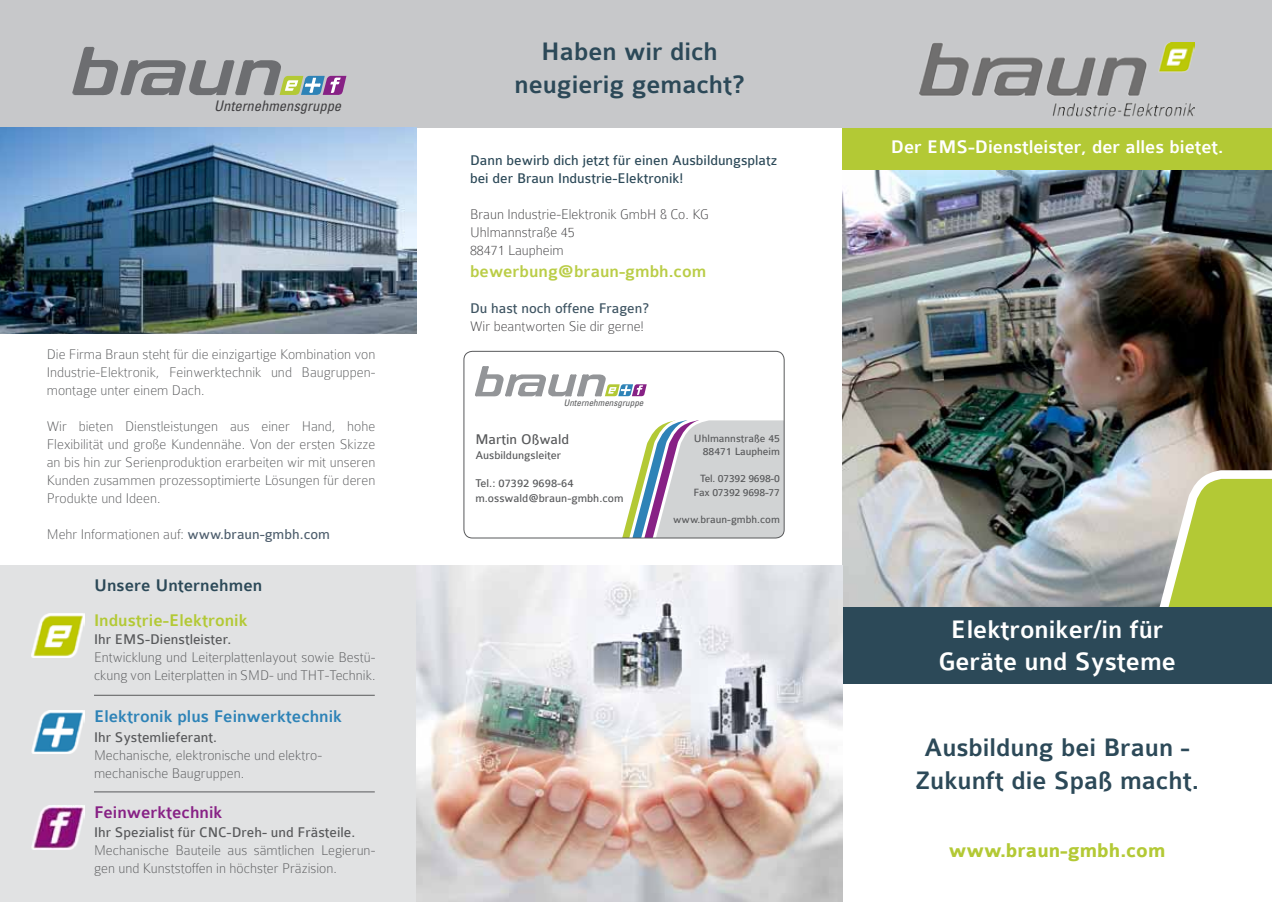
<style>
.page{position:relative;width:1272px;height:902px;background:#fff}
.page>*{position:absolute;margin:0;border:0;box-sizing:border-box;transform-origin:0 0}
.t1{font:500 27px/32.4px "Colaborate";color:#2c4958;text-align:center}
.t2{font:500 27px/32.4px "Colaborate";color:#fff;text-align:center}
.t3{font:700 21px "Colaborate";color:#b3c935}
.t4{font:500 19.5px "Colaborate";color:#fff}
.t5{font:500 18px "Colaborate";color:#2e83b7}
.t6{font:500 18px "Colaborate";color:#bacd47}
.t7{font:500 18px "Colaborate";color:#b3c935}
.t8{font:500 18px "Colaborate";color:#2c4958}
.t9{font:500 18px "Colaborate";color:#872185}
.t10{font:100 15px/18px "Colaborate";color:#58595b}
.t11{font:15px "Colaborate";color:#58595b}
.t12{font:100 15px/18px "Colaborate";color:#414042}
.t13{font:15px/18px "Colaborate";color:#2c4958}
.t14{font:15px "Colaborate";color:#3e5462}
.t15{font:italic condensed 14.55px "Univers";color:#414042}
.t16{font:12px/14.4px "Colaborate";color:#58595b}
.t17{font:11.25px/13.5px "Colaborate";color:#58595b;text-align:right}
.t18{font:11.25px/13.5px "Colaborate";letter-spacing:-.02em;color:#58595b;text-align:center}
.t19{font:italic condensed 9.15px "Univers";color:#58595b}
.s1{font-weight:400;color:#4f5f6e}
</style>
<div class="page">
<div style="left:0;top:565px;width:416px;height:336px;background:#e1e2e3"></div>
<img style="left:842px;top:170px;width:429px;height:437px">
<div style="left:842px;top:128px;width:429px;height:42px;background:#b3c935"></div>
<div style="left:0;top:0;width:1271px;height:128px;background:#c7c8ca"></div>
<div style="left:842px;top:607px;width:429px;height:77px;background:#2c4958"></div>
<svg style="left:1154px;top:470px;width:117px;height:136px;background:#bfcc68"></svg>
<img style="left:0;top:128px;width:417px;height:205px">
<img style="left:919px;top:43px;width:275px;height:74px">
<svg style="left:72px;top:47px;width:274px;height:49px"></svg>
<img style="left:32px;top:613px;width:52px;height:44px">
<img style="left:32px;top:710px;width:52px;height:43px">
<img style="left:32px;top:805px;width:52px;height:44px">
<img style="left:416px;top:565px;width:426px;height:336px">
<hr style="left:94px;top:694px;width:281px;height:1px;background:#58595b">
<hr style="left:94px;top:791px;width:281px;height:1px;background:#58595b">
<svg style="left:475px;top:366px;width:171px;height:31px"></svg>
<svg style="left:613px;top:417px;width:172px;height:122px"></svg>
<div style="left:463px;top:351px;width:321px;height:187px;border:1px solid #58595b;border-radius:9px"></div>
<p class="t15" style="left:214px;top:96px;width:129px">Unternehmensgruppe</p>
<p class="t10" style="left:47px;top:345px;width:330px;text-align:justify">Die Firma Braun steht für die einzigartige Kombination von Industrie-Elektronik, Feinwerktechnik und Baugruppen&shy;montage unter einem Dach.</p>
<p class="t10" style="left:47px;top:417px;width:330px;text-align:justify">Wir bieten Dienstleistungen aus einer Hand, hohe Flexibilität und große Kundennähe. Von der ersten Skizze an bis hin zur Serienproduktion erarbeiten wir mit unseren Kunden zusammen prozessoptimierte Lösungen für deren Produkte und Ideen.</p>
<p class="t10" style="left:47px;top:525px;width:285px">Mehr Informationen auf: <span class="s1">www.braun-gmbh.com</span></p>
<p class="t8" style="left:94px;top:576px;width:170px">Unsere Unternehmen</p>
<p class="t7" style="left:94px;top:610px;width:155px">Industrie-Elektronik</p>
<p class="t11" style="left:94px;top:631px;width:139px">Ihr EMS-Dienstleister.</p>
<p class="t10" style="left:94px;top:648px;width:283px">Entwicklung und Leiterplattenlayout sowie Bestü&shy;ckung von Leiterplatten in SMD- und THT-Technik.</p>
<p class="t5" style="left:94px;top:707px;width:249px">Elektronik plus Feinwerktechnik</p>
<p class="t11" style="left:94px;top:729px;width:125px">Ihr Systemlieferant.</p>
<p class="t10" style="left:94px;top:745px;width:229px">Mechanische, elektronische und elektro&shy;mechanische Baugruppen.</p>
<p class="t9" style="left:94px;top:803px;width:130px">Feinwerktechnik</p>
<p class="t11" style="left:94px;top:824px;width:263px">Ihr Spezialist für CNC-Dreh- und Frästeile.</p>
<p class="t10" style="left:94px;top:841px;width:283px">Mechanische Bauteile aus sämtlichen Legierun&shy;gen und Kunststoffen in höchster Präzision.</p>
<h1 class="t1" style="left:514px;top:36px;width:232px">Haben wir dich neugierig gemacht?</h1>
<p class="t13" style="left:470px;top:151px;width:309px">Dann bewirb dich jetzt für einen Ausbildungsplatz bei der Braun Industrie-Elektronik!</p>
<p class="t12" style="left:470px;top:205px;width:240px">Braun Industrie-Elektronik GmbH &amp; Co. KG<br>Uhlmannstraße 45<br>88471 Laupheim</p>
<p class="t6" style="left:470px;top:262px;width:238px">bewerbung@braun-gmbh.com</p>
<p class="t14" style="left:470px;top:300px;width:180px">Du hast noch offene Fragen?</p>
<p class="t12" style="left:470px;top:317px;width:175px">Wir beantworten Sie dir gerne!</p>
<p class="t19" style="left:564px;top:397px;width:81px">Unternehmensgruppe</p>
<p class="t11" style="left:475px;top:431px;width:95px">Martin Oßwald</p>
<p class="t16" style="left:475px;top:447px;width:87px">Ausbildungsleiter</p>
<p class="t16" style="left:475px;top:476px;width:150px">Tel.: 07392 9698-64 m.osswald@braun-gmbh.com</p>
<p class="t17" style="left:694px;top:431px;width:88px">Uhlmannstraße 45<br>88471 Laupheim</p>
<p class="t18" style="left:693px;top:472px;width:88px">Tel. 07392 9698-0<br>Fax 07392 9698-77</p>
<p class="t17" style="left:673px;top:512px;width:108px">www.braun-gmbh.com</p>
<h3 class="t4" style="left:891px;top:137px;width:334px">Der EMS-Dienstleister, der alles bietet.</h3>
<h1 class="t2" style="left:938px;top:613px;width:239px">Elektroniker/in für<br>Geräte und Systeme</h1>
<h1 class="t1" style="left:915px;top:732px;width:285px">Ausbildung bei Braun -<br>Zukunft die Spaß macht.</h1>
<h2 class="t3" style="left:948px;top:839px;width:218px">www.braun-gmbh.com</h2>
</div>
